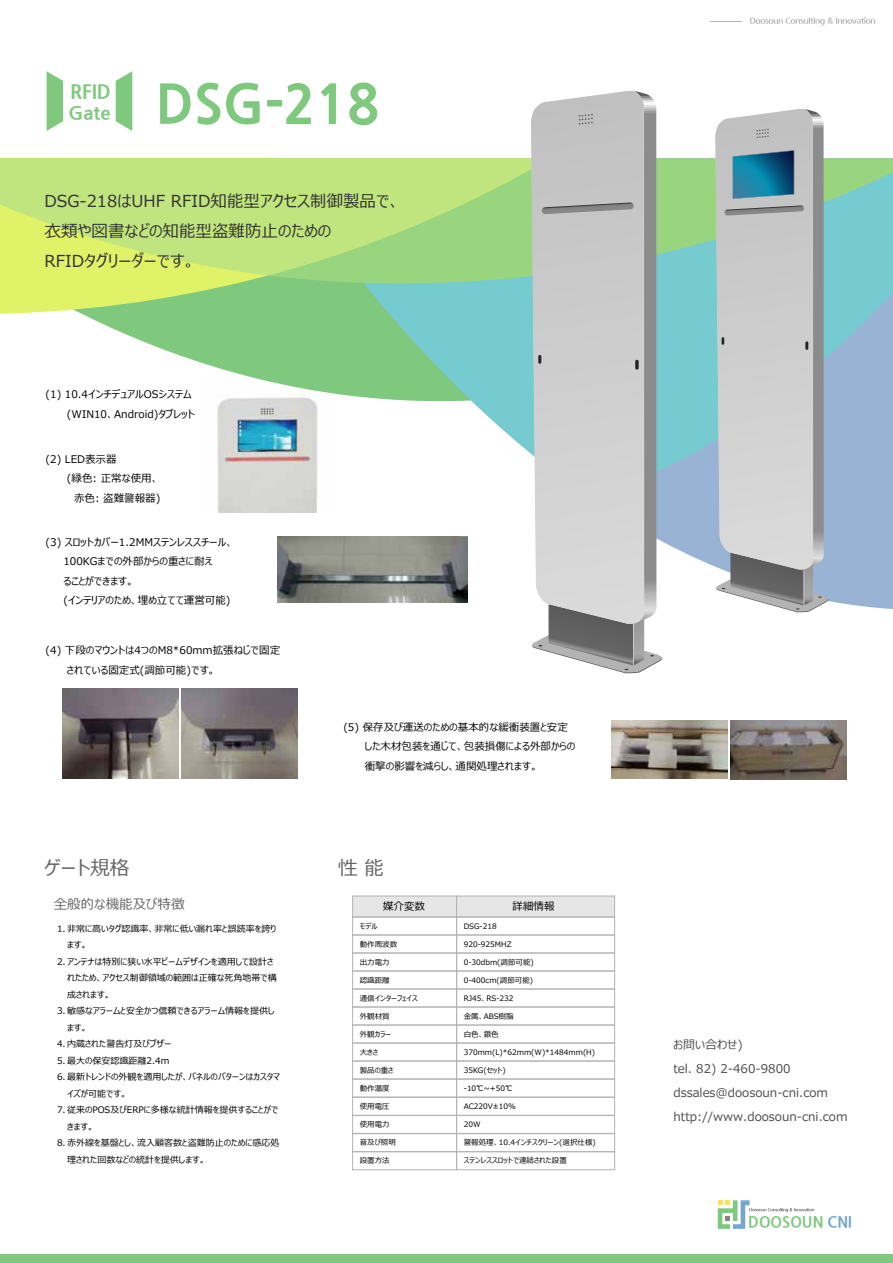
<style>
.page{position:relative;width:893px;height:1263px;background:#fff}
.page>*{position:absolute;margin:0;border:0;box-sizing:border-box;transform-origin:0 0}
.t1{font:800 52.5px "Nanum Gothic";color:#7fc97e}
.t2{font:19.5px "Meiryo UIW53";color:#666}
.t3{font:800 19.5px "Nanum Gothic";color:#7fc97e}
.t4{font:800 18.6px "Nanum Gothic";color:#7fc97e}
.t5{font:16.5px/30px "Meiryo UIW53";color:#333}
.t6{font:800 15.6px "Nanum Gothic";color:#7fc97e;scale:.95 1}
.t7{font:13.5px "Meiryo UIW53";color:#666}
.t8{font:12px/24px "Meiryo UIW53";color:#4d4d4d}
.t9{font:10.5px/19.5px "Meiryo UIW53";color:#000}
.t10{font:9px "Meiryo UIW53";color:#000}
.t11{font:7.5px "Meiryo UIW53";color:#000}
.s1{color:#75a7ce}
</style>
<div class="page">
<img style="left:217px;top:420px;width:55px;height:92px">
<svg style="left:82px;top:314px;width:190px;height:106px"></svg>
<svg style="left:272px;top:498px;width:621px;height:111px"></svg>
<svg style="left:272px;top:293px;width:621px;height:205px"></svg>
<svg style="left:656px;top:158px;width:237px;height:135px;background:#85cead"></svg>
<svg style="left:0;top:275px;width:531px;height:39px;background:#9fd78b"></svg>
<svg style="left:0;top:158px;width:531px;height:117px;background:#bce27b"></svg>
<svg style="left:47px;top:71px;width:16px;height:60px"></svg>
<svg style="left:116px;top:71px;width:16px;height:60px"></svg>
<img style="left:611px;top:721px;width:116px;height:58px">
<img style="left:730px;top:721px;width:116px;height:58px">
<img style="left:62px;top:688px;width:116px;height:90px">
<img style="left:182px;top:688px;width:115px;height:90px">
<svg style="left:750px;top:17px;width:125px;height:8px"></svg>
<div style="left:352px;top:896px;width:105px;height:21px;background:#e6e6e6;border:1px solid #b3b3b3"></div>
<div style="left:456px;top:896px;width:159px;height:21px;background:#e6e6e6;border:1px solid #b3b3b3"></div>
<div style="left:352px;top:917px;width:105px;height:18px;border:1px solid #b3b3b3"></div>
<div style="left:456px;top:917px;width:159px;height:18px;border:1px solid #b3b3b3"></div>
<div style="left:352px;top:935px;width:105px;height:18px;border:1px solid #b3b3b3"></div>
<div style="left:456px;top:935px;width:159px;height:18px;border:1px solid #b3b3b3"></div>
<div style="left:352px;top:953px;width:105px;height:18px;border:1px solid #b3b3b3"></div>
<div style="left:456px;top:953px;width:159px;height:18px;border:1px solid #b3b3b3"></div>
<div style="left:352px;top:971px;width:105px;height:18px;border:1px solid #b3b3b3"></div>
<div style="left:456px;top:971px;width:159px;height:18px;border:1px solid #b3b3b3"></div>
<div style="left:352px;top:989px;width:105px;height:18px;border:1px solid #b3b3b3"></div>
<div style="left:456px;top:989px;width:159px;height:18px;border:1px solid #b3b3b3"></div>
<div style="left:352px;top:1007px;width:105px;height:18px;border:1px solid #b3b3b3"></div>
<div style="left:456px;top:1007px;width:159px;height:18px;border:1px solid #b3b3b3"></div>
<div style="left:352px;top:1025px;width:105px;height:18px;border:1px solid #b3b3b3"></div>
<div style="left:456px;top:1025px;width:159px;height:18px;border:1px solid #b3b3b3"></div>
<div style="left:352px;top:1043px;width:105px;height:18px;border:1px solid #b3b3b3"></div>
<div style="left:456px;top:1043px;width:159px;height:18px;border:1px solid #b3b3b3"></div>
<div style="left:352px;top:1061px;width:105px;height:18px;border:1px solid #b3b3b3"></div>
<div style="left:456px;top:1061px;width:159px;height:18px;border:1px solid #b3b3b3"></div>
<div style="left:352px;top:1079px;width:105px;height:18px;border:1px solid #b3b3b3"></div>
<div style="left:456px;top:1079px;width:159px;height:18px;border:1px solid #b3b3b3"></div>
<div style="left:352px;top:1097px;width:105px;height:19px;border:1px solid #b3b3b3"></div>
<div style="left:456px;top:1097px;width:159px;height:19px;border:1px solid #b3b3b3"></div>
<div style="left:352px;top:1115px;width:105px;height:19px;border:1px solid #b3b3b3"></div>
<div style="left:456px;top:1115px;width:159px;height:19px;border:1px solid #b3b3b3"></div>
<div style="left:352px;top:1133px;width:105px;height:19px;border:1px solid #b3b3b3"></div>
<div style="left:456px;top:1133px;width:159px;height:19px;border:1px solid #b3b3b3"></div>
<div style="left:352px;top:1151px;width:105px;height:19px;border:1px solid #b3b3b3"></div>
<div style="left:456px;top:1151px;width:159px;height:19px;border:1px solid #b3b3b3"></div>
<hr style="left:710px;top:21px;width:31px;height:1px;background:#b3b3b3">
<svg style="left:532px;top:604px;width:130px;height:69px"></svg>
<svg style="left:644px;top:93px;width:12px;height:531px;background:#939393"></svg>
<svg style="left:531px;top:91px;width:113px;height:533px;background:#ccc"></svg>
<svg style="left:538px;top:355px;width:3px;height:9px"></svg>
<svg style="left:635px;top:360px;width:4px;height:10px"></svg>
<svg style="left:542px;top:202px;width:92px;height:12px"></svg>
<svg style="left:579px;top:114px;width:14px;height:10px"></svg>
<img style="left:278px;top:536px;width:190px;height:66px">
<svg style="left:718px;top:1200px;width:96px;height:29px"></svg>
<div style="left:0;top:1254px;width:893px;height:9px;background:#7fc97e"></div>
<svg style="left:716px;top:109px;width:113px;height:503px;background:#b7bec1"></svg>
<h2 class="t3" style="left:70px;top:81px;width:42px">RFID</h2>
<h3 class="t4" style="left:69px;top:103px;width:43px">Gate</h3>
<h1 class="t1" style="left:156px;top:76px;width:225px">DSG-218</h1>
<h3 class="t5" style="left:45px;top:187px;width:357px">DSG-218はUHF RFID知能型アクセス制御製品で、衣類や図書などの知能型盗難防止のための<br>RFIDタグリーダーです。</h3>
<p class="t9" style="left:67px;top:385px;width:129px;text-indent:-21px">(1) 10.4インチデュアルOSシステム(WIN10、Android)タブレット</p>
<p class="t9" style="left:46px;top:450px;width:73px">(2) LED表示器</p>
<p class="t9" style="left:67px;top:469px;width:93px">(緑色: 正常な使用、</p>
<p class="t9" style="left:74px;top:489px;width:88px">赤色: 盗難警報器)</p>
<p class="t9" style="left:63px;top:532px;width:171px;text-indent:-18px">(3) スロットカバー1.2MMステンレススチール、<br>100KGまでの外部からの重さに耐え<br>ることができます。<br>(インテリアのため、埋め立てて運営可能)</p>
<p class="t9" style="left:67px;top:641px;width:215px;text-indent:-21px">(4) 下段のマウントは4つのM8*60mm拡張ねじで固定されている固定式(調節可能)です。</p>
<h2 class="t2" style="left:45px;top:854px;width:86px">ゲート規格</h2>
<h3 class="t7" style="left:54px;top:895px;width:132px">全般的な機能及び特徴</h3>
<p class="t10" style="left:57px;top:922px;width:221px">1.非常に高いタグ認識率、非常に低い漏れ率と誤読率を誇り</p>
<p class="t10" style="left:67px;top:939px;width:22px">ます。</p>
<p class="t10" style="left:57px;top:955px;width:218px">2.アンテナは特別に狭い水平ビームデザインを適用して設計さ</p>
<p class="t10" style="left:67px;top:972px;width:211px">れたため、アクセス制御領域の範囲は正確な死角地帯で構</p>
<p class="t10" style="left:67px;top:988px;width:45px">成されます。</p>
<p class="t10" style="left:57px;top:1005px;width:219px">3.敏感なアラームと安全かつ信頼できるアラーム情報を提供し</p>
<p class="t10" style="left:67px;top:1021px;width:22px">ます。</p>
<p class="t10" style="left:57px;top:1038px;width:116px">4.内蔵された警告灯及びブザー</p>
<p class="t10" style="left:57px;top:1054px;width:114px">5.最大の保安認識距離2.4m</p>
<p class="t10" style="left:57px;top:1071px;width:224px">6.最新トレンドの外観を適用したが、パネルのパターンはカスタマ</p>
<p class="t10" style="left:67px;top:1087px;width:62px">イズが可能です。</p>
<p class="t10" style="left:57px;top:1104px;width:223px">7.従来のPOS及びERPに多様な統計情報を提供することがで</p>
<p class="t10" style="left:67px;top:1120px;width:29px">きます。</p>
<p class="t10" style="left:57px;top:1137px;width:224px">8.赤外線を基盤とし、流入顧客数と盗難防止のために感応処</p>
<p class="t10" style="left:67px;top:1153px;width:140px">理された回数などの統計を提供します。</p>
<p class="t9" style="left:365px;top:718px;width:212px;text-indent:-21px">(5) 保存及び運送のための基本的な緩衝装置と安定した木材包装を通じて、包装損傷による外部からの衝撃の影響を減らし、通関処理されます。</p>
<h2 class="t2" style="left:338px;top:854px;width:47px">性 能</h2>
<p class="t9" style="left:383px;top:897px;width:44px">媒介変数</p>
<p class="t9" style="left:513px;top:897px;width:43px">詳細情報</p>
<p class="t11" style="left:360px;top:921px;width:19px">モデル</p>
<p class="t11" style="left:360px;top:939px;width:39px">動作周波数</p>
<p class="t11" style="left:360px;top:957px;width:32px">出力電力</p>
<p class="t11" style="left:360px;top:975px;width:32px">認識距離</p>
<p class="t11" style="left:360px;top:993px;width:60px">通信インターフェイス</p>
<p class="t11" style="left:360px;top:1011px;width:32px">外観材質</p>
<p class="t11" style="left:360px;top:1029px;width:33px">外観カラー</p>
<p class="t11" style="left:360px;top:1047px;width:20px">大きさ</p>
<p class="t11" style="left:360px;top:1065px;width:35px">製品の重さ</p>
<p class="t11" style="left:360px;top:1083px;width:31px">動作温度</p>
<p class="t11" style="left:360px;top:1101px;width:31px">使用電圧</p>
<p class="t11" style="left:360px;top:1119px;width:32px">使用電力</p>
<p class="t11" style="left:360px;top:1137px;width:38px">音及び照明</p>
<p class="t11" style="left:360px;top:1155px;width:32px">設置方法</p>
<p class="t11" style="left:464px;top:921px;width:35px">DSG-218</p>
<p class="t11" style="left:464px;top:939px;width:49px">920-925MHZ</p>
<p class="t11" style="left:464px;top:957px;width:72px">0-30dbm(調節可能)</p>
<p class="t11" style="left:464px;top:975px;width:71px">0-400cm(調節可能)</p>
<p class="t11" style="left:464px;top:993px;width:51px">RJ45、RS-232</p>
<p class="t11" style="left:464px;top:1011px;width:51px">金属、ABS樹脂</p>
<p class="t11" style="left:464px;top:1029px;width:36px">白色、銀色</p>
<p class="t11" style="left:464px;top:1047px;width:133px">370mm(L)*62mm(W)*1484mm(H)</p>
<p class="t11" style="left:464px;top:1065px;width:44px">35KG(セット)</p>
<p class="t11" style="left:464px;top:1083px;width:50px">-10℃~+50℃</p>
<p class="t11" style="left:464px;top:1101px;width:54px">AC220V±10%</p>
<p class="t11" style="left:464px;top:1119px;width:18px">20W</p>
<p class="t11" style="left:464px;top:1137px;width:134px">警報処理、10.4インチスクリーン(選択仕様)</p>
<p class="t11" style="left:464px;top:1155px;width:105px">ステンレススロットで連結された設置</p>
<h3 class="t8" style="left:673px;top:1033px;width:176px">お問い合わせ)<br>tel. 82) 2-460-9800 dssales@doosoun-cni.com http://www.doosoun-cni.com</h3>
<h3 class="t6" style="left:748px;top:1213px;width:111px">DOOSOUN <span class="s1">CNI</span></h3>
</div>
